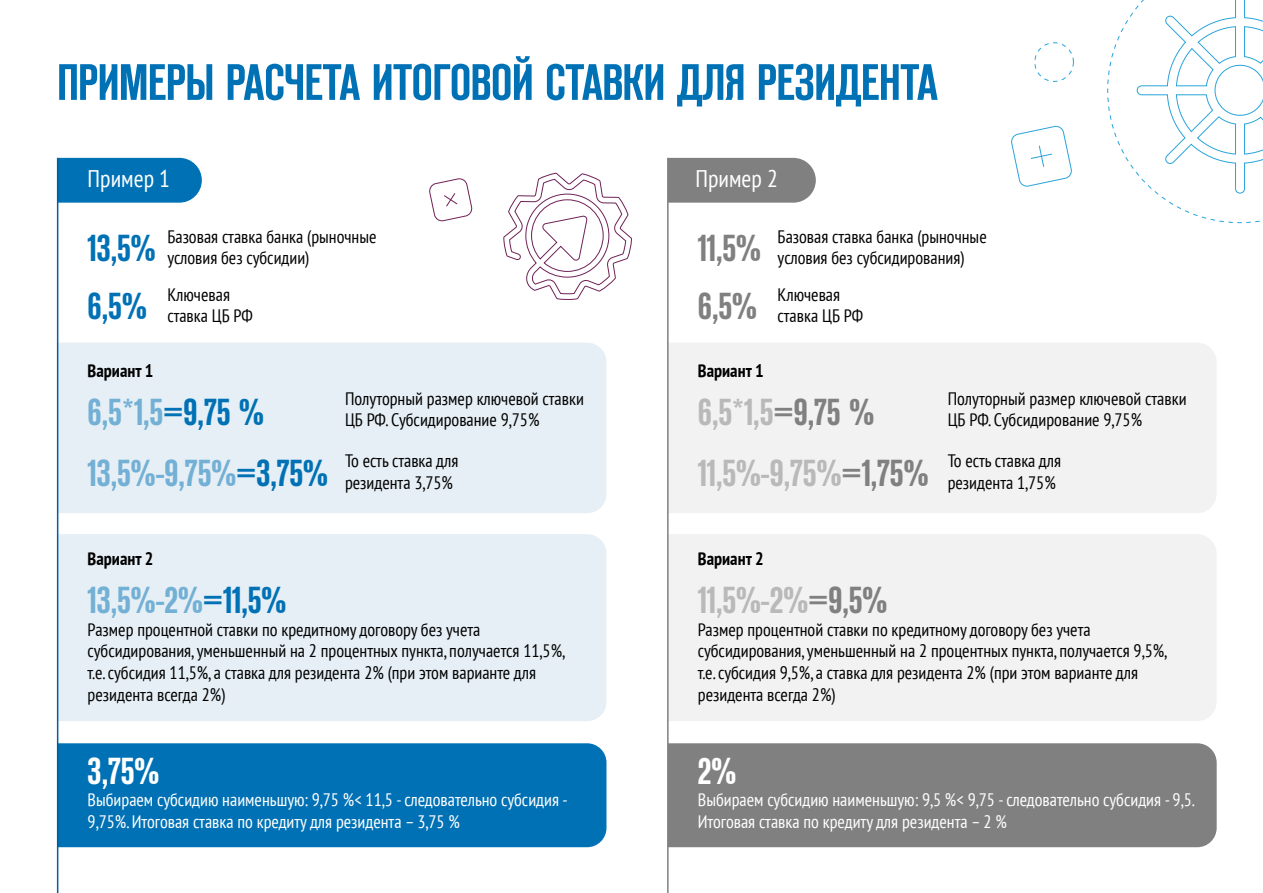
<style>
.page{position:relative;width:1263px;height:893px;background:#fff}
.page>*{position:absolute;margin:0;border:0;box-sizing:border-box;transform-origin:0 0}
.t1{font:51px "Reforma Grotesk Demi C";color:#0071b5}
.t2{font:37.5px "Reforma Grotesk Demi C";color:rgb(0 113 181/.5)}
.t3{font:37.5px "Reforma Grotesk Demi C";color:rgb(128 128 128/.5)}
.t4{font:37.5px "Reforma Grotesk Demi C";color:#0071b5}
.t5{font:37.5px "Reforma Grotesk Demi C";color:#808080}
.t6{font:37.5px "Reforma Grotesk Demi C";color:#fff}
.t7{font:condensed 24px "PT Sans";color:#fff}
.t8{font:condensed 18px/21.6px "PT Sans";color:#000}
.t9{font:condensed 18px/21.6px "PT Sans";color:#fff}
.t10{font:700 condensed 18px "PT Sans";color:#000}
.s1{color:#0071b5}
.s2{color:#808080}
</style>
<div class="page">
<div style="left:58px;top:343px;width:548px;height:170px;background:#e6eff5"></div>
<div style="left:58px;top:534px;width:548px;height:187px;background:#e6eff5"></div>
<div style="left:58px;top:743px;width:548px;height:104px;background:#0071b5"></div>
<div style="left:58px;top:158px;width:144px;height:45px;background:#0071b5"></div>
<div style="left:669px;top:158px;width:147px;height:45px;background:#808080"></div>
<div style="left:669px;top:343px;width:547px;height:170px;background:#f2f2f2"></div>
<div style="left:669px;top:534px;width:547px;height:187px;background:#f2f2f2"></div>
<div style="left:669px;top:743px;width:548px;height:104px;background:#808080"></div>
<svg style="left:429px;top:178px;width:44px;height:44px"></svg>
<svg style="left:503px;top:172px;width:129px;height:128px"></svg>
<div style="left:1034px;top:42px;width:40px;height:40px;border:1px dashed #29a4db;border-radius:50%"></div>
<svg style="left:1011px;top:125px;width:61px;height:62px"></svg>
<svg style="left:1107px;top:0;width:156px;height:223px"></svg>
<hr style="left:667px;top:158px;width:2px;height:735px;background:#808080">
<hr style="left:57px;top:158px;width:1px;height:735px;background:#005fa0">
<h1 class="t1" style="left:58px;top:55px;width:882px">ПРИМЕРЫ РАСЧЕТА ИТОГОВОЙ СТАВКИ ДЛЯ РЕЗИДЕНТА</h1>
<h3 class="t7" style="left:88px;top:163px;width:84px">Пример 1</h3>
<h3 class="t7" style="left:695px;top:163px;width:84px">Пример 2</h3>
<h2 class="t4" style="left:88px;top:228px;width:70px">13,5%</h2>
<h2 class="t4" style="left:88px;top:286px;width:61px">6,5%</h2>
<p class="t8" style="left:167px;top:225px;width:211px">Базовая ставка банка (рыночные условия без субсидии)</p>
<p class="t8" style="left:167px;top:283px;width:87px">Ключевая ставка ЦБ РФ</p>
<h2 class="t5" style="left:698px;top:228px;width:65px">11,5%</h2>
<h2 class="t5" style="left:698px;top:286px;width:61px">6,5%</h2>
<p class="t8" style="left:778px;top:225px;width:211px">Базовая ставка банка (рыночные условия без субсидирования)</p>
<p class="t8" style="left:778px;top:283px;width:87px">Ключевая ставка ЦБ РФ</p>
<p class="t10" style="left:88px;top:358px;width:67px">Вариант 1</p>
<p class="t10" style="left:698px;top:358px;width:67px">Вариант 1</p>
<h2 class="t2" style="left:88px;top:391px;width:178px">6,5*1,5<span class="s1">=9,75 %</span></h2>
<p class="t8" style="left:345px;top:387px;width:240px">Полуторный размер ключевой ставки<br>ЦБ РФ. Субсидирование 9,75%</p>
<h2 class="t2" style="left:88px;top:453px;width:242px">13,5%-9,75%<span class="s1">=3,75%</span></h2>
<p class="t8" style="left:345px;top:449px;width:115px">То есть ставка для резидента 3,75%</p>
<h2 class="t3" style="left:698px;top:391px;width:178px">6,5*1,5<span class="s2">=9,75 %</span></h2>
<p class="t8" style="left:948px;top:387px;width:240px">Полуторный размер ключевой ставки<br>ЦБ РФ. Субсидирование 9,75%</p>
<h2 class="t3" style="left:698px;top:453px;width:232px">11,5%-9,75%<span class="s2">=1,75%</span></h2>
<p class="t8" style="left:948px;top:449px;width:115px">То есть ставка для резидента 1,75%</p>
<p class="t10" style="left:88px;top:546px;width:67px">Вариант 2</p>
<p class="t10" style="left:698px;top:546px;width:67px">Вариант 2</p>
<h2 class="t2" style="left:88px;top:579px;width:200px">13,5%-2%<span class="s1">=11,5%</span></h2>
<p class="t8" style="left:88px;top:618px;width:479px">Размер процентной ставки по кредитному договору без учета субсидирования, уменьшенный на 2 процентных пункта, получается 11,5%, т.е. субсидия 11,5%, а ставка для резидента 2% (при этом варианте для резидента всегда 2%)</p>
<h2 class="t3" style="left:698px;top:579px;width:191px">11,5%-2%<span class="s2">=9,5%</span></h2>
<p class="t8" style="left:698px;top:618px;width:471px">Размер процентной ставки по кредитному договору без учета субсидирования, уменьшенный на 2 процентных пункта, получается 9,5%, т.е. субсидия 9,5%, а ставка для резидента 2% (при этом варианте для резидента всегда 2%)</p>
<h2 class="t6" style="left:88px;top:750px;width:73px">3,75%</h2>
<h2 class="t6" style="left:698px;top:750px;width:40px">2%</h2>
<p class="t9" style="left:88px;top:788px;width:482px">Выбираем субсидию наименьшую: 9,75 %&lt; 11,5 - следовательно субсидия -<br>9,75%. Итоговая ставка по кредиту для резидента – 3,75 %</p>
<p class="t9" style="left:698px;top:788px;width:498px">Выбираем субсидию наименьшую: 9,5 %&lt; 9,75 - следовательно субсидия - 9,5.<br>Итоговая ставка по кредиту для резидента – 2 %</p>
</div>
